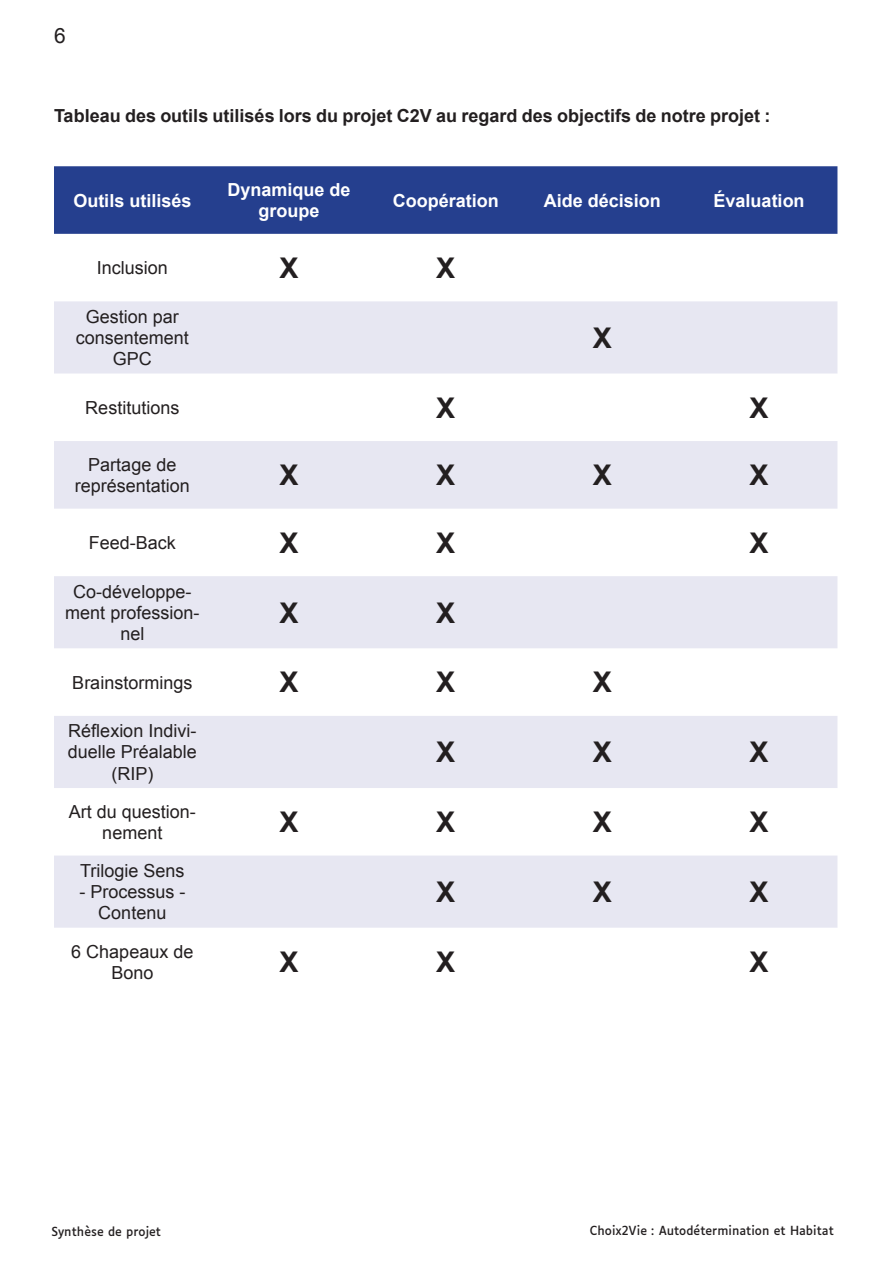
<style>
.page{position:relative;width:893px;height:1263px;background:#fff}
.page>*{position:absolute;margin:0;border:0;box-sizing:border-box;transform-origin:0 0}
.t1{font:700 28.5px "Arial";color:#231f20}
.t2{font:21px "Arial";color:#231f20}
.t3{font:18px/21px "Arial";color:#231f20;text-align:center}
.t4{font:700 18px "Arial";color:#231f20}
.t5{font:700 18px/21px "Arial";color:#fff;text-align:center}
.t6{font:12px "Luciole";color:#231f20}
</style>
<div class="page">
<div style="left:54px;top:166px;width:783px;height:68px;background:#253f8e"></div>
<svg style="left:54px;top:301px;width:783px;height:627px;fill:#e7e7f2"></svg>
<p class="t2" style="left:54px;top:22px;width:13px">6</p>
<p class="t4" style="left:54px;top:103px;width:718px">Tableau des outils utilisés lors du projet C2V au regard des objectifs de notre projet :</p>
<p class="t5" style="left:73px;top:190px;width:120px">Outils utilisés</p>
<p class="t5" style="left:228px;top:180px;width:125px">Dynamique de groupe</p>
<p class="t5" style="left:393px;top:190px;width:108px">Coopération</p>
<p class="t5" style="left:544px;top:190px;width:119px">Aide décision</p>
<p class="t5" style="left:714px;top:190px;width:93px">Évaluation</p>
<p class="t3" style="left:97px;top:258px;width:73px">Inclusion</p>
<h1 class="t1" style="left:280px;top:249px;width:21px">X</h1>
<h1 class="t1" style="left:436px;top:249px;width:21px">X</h1>
<p class="t3" style="left:76px;top:306px;width:115px">Gestion par consentement<br>GPC</p>
<h1 class="t1" style="left:593px;top:319px;width:21px">X</h1>
<p class="t3" style="left:85px;top:397px;width:96px">Restitutions</p>
<h1 class="t1" style="left:436px;top:389px;width:21px">X</h1>
<h1 class="t1" style="left:750px;top:389px;width:21px">X</h1>
<p class="t3" style="left:75px;top:454px;width:117px">Partage de représentation</p>
<h1 class="t1" style="left:280px;top:456px;width:21px">X</h1>
<h1 class="t1" style="left:436px;top:456px;width:21px">X</h1>
<h1 class="t1" style="left:593px;top:456px;width:21px">X</h1>
<h1 class="t1" style="left:750px;top:456px;width:21px">X</h1>
<p class="t3" style="left:89px;top:532px;width:89px">Feed-Back</p>
<h1 class="t1" style="left:280px;top:524px;width:21px">X</h1>
<h1 class="t1" style="left:436px;top:524px;width:21px">X</h1>
<h1 class="t1" style="left:750px;top:524px;width:21px">X</h1>
<p class="t3" style="left:65px;top:581px;width:136px">Co-développe&shy;ment profession&shy;nel</p>
<h1 class="t1" style="left:280px;top:594px;width:21px">X</h1>
<h1 class="t1" style="left:436px;top:594px;width:21px">X</h1>
<p class="t3" style="left:72px;top:672px;width:122px">Brainstormings</p>
<h1 class="t1" style="left:280px;top:664px;width:21px">X</h1>
<h1 class="t1" style="left:436px;top:664px;width:21px">X</h1>
<h1 class="t1" style="left:593px;top:664px;width:21px">X</h1>
<p class="t3" style="left:68px;top:721px;width:131px">Réflexion Indivi&shy;duelle Préalable (RIP)</p>
<h1 class="t1" style="left:436px;top:733px;width:21px">X</h1>
<h1 class="t1" style="left:593px;top:733px;width:21px">X</h1>
<h1 class="t1" style="left:750px;top:733px;width:21px">X</h1>
<p class="t3" style="left:69px;top:801px;width:129px">Art du question&shy;nement</p>
<h1 class="t1" style="left:280px;top:803px;width:21px">X</h1>
<h1 class="t1" style="left:436px;top:803px;width:21px">X</h1>
<h1 class="t1" style="left:593px;top:803px;width:21px">X</h1>
<h1 class="t1" style="left:750px;top:803px;width:21px">X</h1>
<p class="t3" style="left:80px;top:860px;width:106px">Trilogie Sens</p>
<p class="t3" style="left:79px;top:881px;width:108px">- Processus -<br>Contenu</p>
<h1 class="t1" style="left:436px;top:873px;width:21px">X</h1>
<h1 class="t1" style="left:593px;top:873px;width:21px">X</h1>
<h1 class="t1" style="left:750px;top:873px;width:21px">X</h1>
<p class="t3" style="left:71px;top:941px;width:124px">6 Chapeaux de<br>Bono</p>
<h1 class="t1" style="left:280px;top:943px;width:21px">X</h1>
<h1 class="t1" style="left:436px;top:943px;width:21px">X</h1>
<h1 class="t1" style="left:750px;top:943px;width:21px">X</h1>
<p class="t6" style="left:51px;top:1220px;width:111px">Synthèse de projet</p>
<p class="t6" style="left:590px;top:1219px;width:245px">Choix2Vie : Autodétermination et Habitat</p>
</div>
